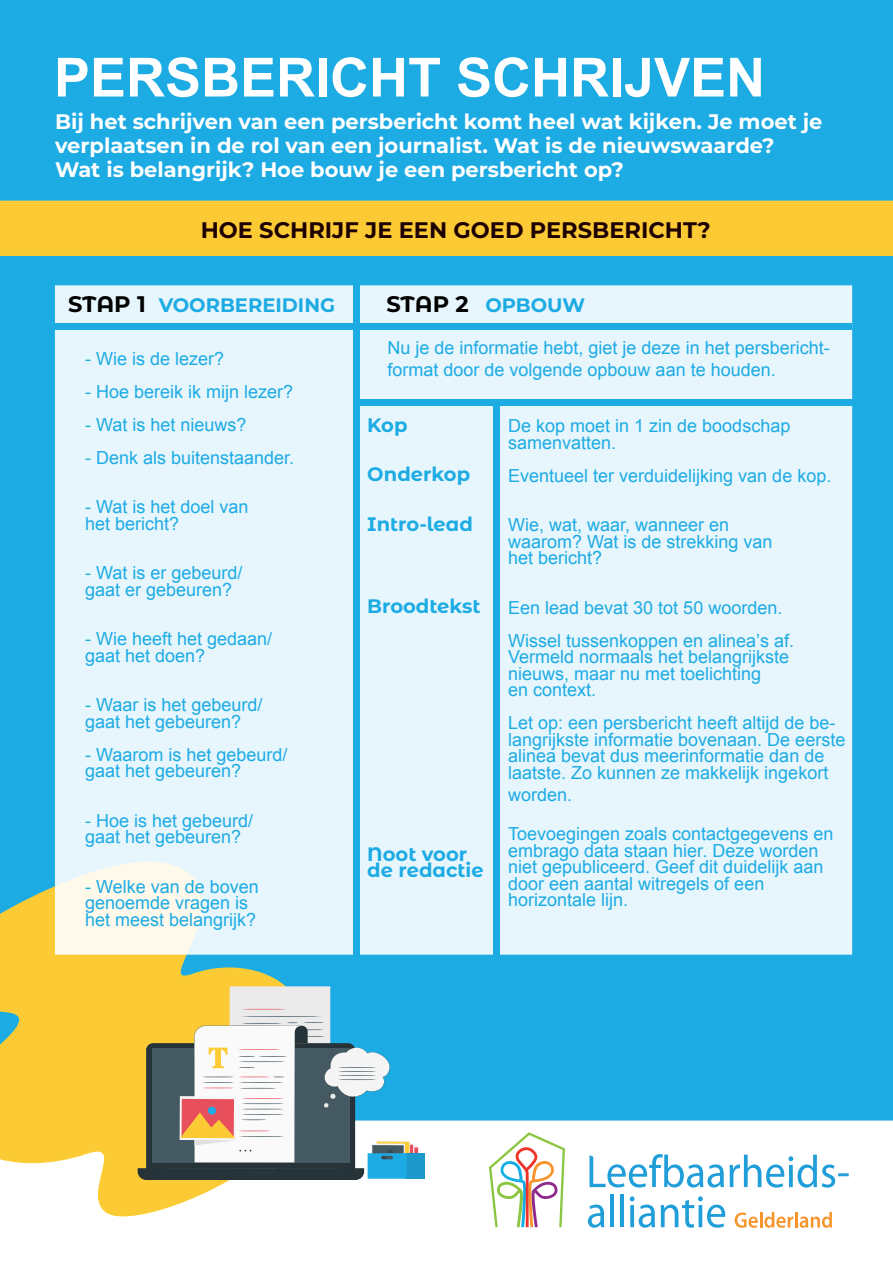
<style>
.page{position:relative;width:893px;height:1263px;background:#1dabe4}
.page>*{position:absolute;margin:0;border:0;box-sizing:border-box;transform-origin:0 0}
.t1{font:700 54px "Arial";color:#fff}
.t2{font:700 22.5px "Montserrat";color:#1d0102}
.t3{font:700 21px/24px "Montserrat";color:#fff}
.t4{font:700 19.5px "Montserrat Alternates";color:#1dabe4}
.t5{font:700 19.5px "Montserrat";color:#1dabe4}
.t6{font:18px/16.5px "Arial";color:#1dabe4}
.s1{font-family:"Montserrat Alternates";font-size:22.5px;color:#000}
</style>
<div class="page">
<div style="left:0;top:1120px;width:893px;height:143px;background:#fff"></div>
<svg style="left:0;top:861px;width:305px;height:356px;background:#e7d16b"></svg>
<div style="left:55px;top:285px;width:797px;height:670px;background:#e7f6fc;border:4px solid #fff"></div>
<div style="left:0;top:201px;width:893px;height:55px;background:#fbca34"></div>
<div style="left:493px;top:400px;width:7px;height:613px;background:#1dabe4"></div>
<div style="left:354px;top:281px;width:6px;height:736px;background:#1dabe4"></div>
<div style="left:354px;top:399px;width:498px;height:7px;background:#1dabe4"></div>
<div style="left:405px;top:1153px;width:19px;height:26px;background:#1d98cb"></div>
<svg style="left:138px;top:986px;width:280px;height:194px"></svg>
<div style="left:50px;top:323px;width:802px;height:7px;background:#1dabe4"></div>
<svg style="left:589px;top:1154px;width:135px;height:33px"></svg>
<svg style="left:730px;top:1155px;width:119px;height:32px"></svg>
<svg style="left:588px;top:1204px;width:16px;height:24px"></svg>
<hr style="left:610px;top:1195px;width:4px;height:32px;background:#209ed9">
<hr style="left:620px;top:1195px;width:4px;height:32px;background:#209ed9">
<svg style="left:630px;top:1196px;width:25px;height:32px"></svg>
<svg style="left:661px;top:1196px;width:64px;height:32px"></svg>
<svg style="left:735px;top:1212px;width:58px;height:16px"></svg>
<hr style="left:795px;top:1212px;width:3px;height:15px;background:#f7952c">
<svg style="left:800px;top:1212px;width:32px;height:16px"></svg>
<svg style="left:489px;top:1132px;width:76px;height:95px;background:#e3dfd1"></svg>
<p class="t1" style="left:54px;top:42px;width:713px">PERSBERICHT SCHRIJVEN</p>
<p class="t3" style="left:55px;top:109px;width:769px">Bij het schrijven van een persbericht komt heel wat kijken. Je moet je verplaatsen in de rol van een journalist. Wat is de nieuwswaarde?<br>Wat is belangrijk? Hoe bouw je een persbericht op?</p>
<p class="t2" style="left:201px;top:214px;width:512px">HOE SCHRIJF JE EEN GOED PERSBERICHT?</p>
<p class="t5" style="left:68px;top:291px;width:269px"><span class="s1">STAP 1</span> VOORBEREIDING</p>
<p class="t5" style="left:386px;top:291px;width:200px"><span class="s1">STAP 2</span> OPBOUW</p>
<p class="t6" style="left:85px;top:350px;width:141px">- Wie is de lezer?</p>
<p class="t6" style="left:85px;top:383px;width:210px">- Hoe bereik ik mijn lezer?</p>
<p class="t6" style="left:85px;top:416px;width:163px">- Wat is het nieuws?</p>
<p class="t6" style="left:85px;top:449px;width:211px">- Denk als buitenstaander.</p>
<p class="t6" style="left:85px;top:499px;width:165px">- Wat is het doel van</p>
<p class="t6" style="left:85px;top:515px;width:96px">het bericht?</p>
<p class="t6" style="left:85px;top:565px;width:159px">- Wat is er gebeurd/</p>
<p class="t6" style="left:85px;top:581px;width:149px">gaat er gebeuren?</p>
<p class="t6" style="left:85px;top:631px;width:189px">- Wie heeft het gedaan/</p>
<p class="t6" style="left:85px;top:647px;width:122px">gaat het doen?</p>
<p class="t6" style="left:85px;top:697px;width:179px">- Waar is het gebeurd/</p>
<p class="t6" style="left:85px;top:713px;width:158px">gaat het gebeuren?</p>
<p class="t6" style="left:85px;top:746px;width:204px">- Waarom is het gebeurd/</p>
<p class="t6" style="left:85px;top:763px;width:158px">gaat het gebeuren?</p>
<p class="t6" style="left:85px;top:812px;width:170px">- Hoe is het gebeurd/</p>
<p class="t6" style="left:85px;top:829px;width:158px">gaat het gebeuren?</p>
<p class="t6" style="left:85px;top:878px;width:175px">- Welke van de boven</p>
<p class="t6" style="left:85px;top:895px;width:165px">genoemde vragen is</p>
<p class="t6" style="left:85px;top:911px;width:173px">het meest belangrijk?</p>
<p class="t6" style="left:387px;top:339px;width:444px">Nu je de informatie hebt, giet je deze in het persbericht-</p>
<p class="t6" style="left:387px;top:362px;width:390px">format door de volgende opbouw aan te houden.</p>
<p class="t4" style="left:367px;top:411px;width:42px">Kop</p>
<p class="t4" style="left:367px;top:460px;width:104px">Onderkop</p>
<p class="t4" style="left:367px;top:510px;width:107px">Intro-lead</p>
<p class="t4" style="left:367px;top:592px;width:115px">Broodtekst</p>
<p class="t4" style="left:367px;top:840px;width:101px">Noot voor</p>
<p class="t4" style="left:367px;top:856px;width:118px">de redactie</p>
<p class="t6" style="left:508px;top:418px;width:284px">De kop moet in 1 zin de boodschap</p>
<p class="t6" style="left:508px;top:434px;width:110px">samenvatten.</p>
<p class="t6" style="left:508px;top:467px;width:325px">Eventueel ter verduidelijking van de kop.</p>
<p class="t6" style="left:508px;top:517px;width:223px">Wie, wat, waar, wanneer en</p>
<p class="t6" style="left:508px;top:533px;width:266px">waarom? Wat is de strekking van</p>
<p class="t6" style="left:508px;top:550px;width:96px">het bericht?</p>
<p class="t6" style="left:508px;top:599px;width:276px">Een lead bevat 30 tot 50 woorden.</p>
<p class="t6" style="left:508px;top:632px;width:287px">Wissel tussenkoppen en alinea’s af.</p>
<p class="t6" style="left:508px;top:649px;width:283px">Vermeld normaals het belangrijkste nieuws, maar nu met toelichting</p>
<p class="t6" style="left:508px;top:682px;width:90px">en context.</p>
<p class="t6" style="left:508px;top:715px;width:339px">Let op: een persbericht heeft altijd de be&shy;langrijkste informatie bovenaan. De eerste alinea bevat dus meerinformatie dan de laatste. Zo kunnen ze makkelijk ingekort</p>
<p class="t6" style="left:508px;top:787px;width:66px">worden.</p>
<p class="t6" style="left:508px;top:826px;width:327px">Toevoegingen zoals contactgegevens en embrago data staan hier. Deze worden niet gepubliceerd. Geef dit duidelijk aan door een aantal witregels of een</p>
<p class="t6" style="left:508px;top:892px;width:122px">horizontale lijn.</p>
</div>
